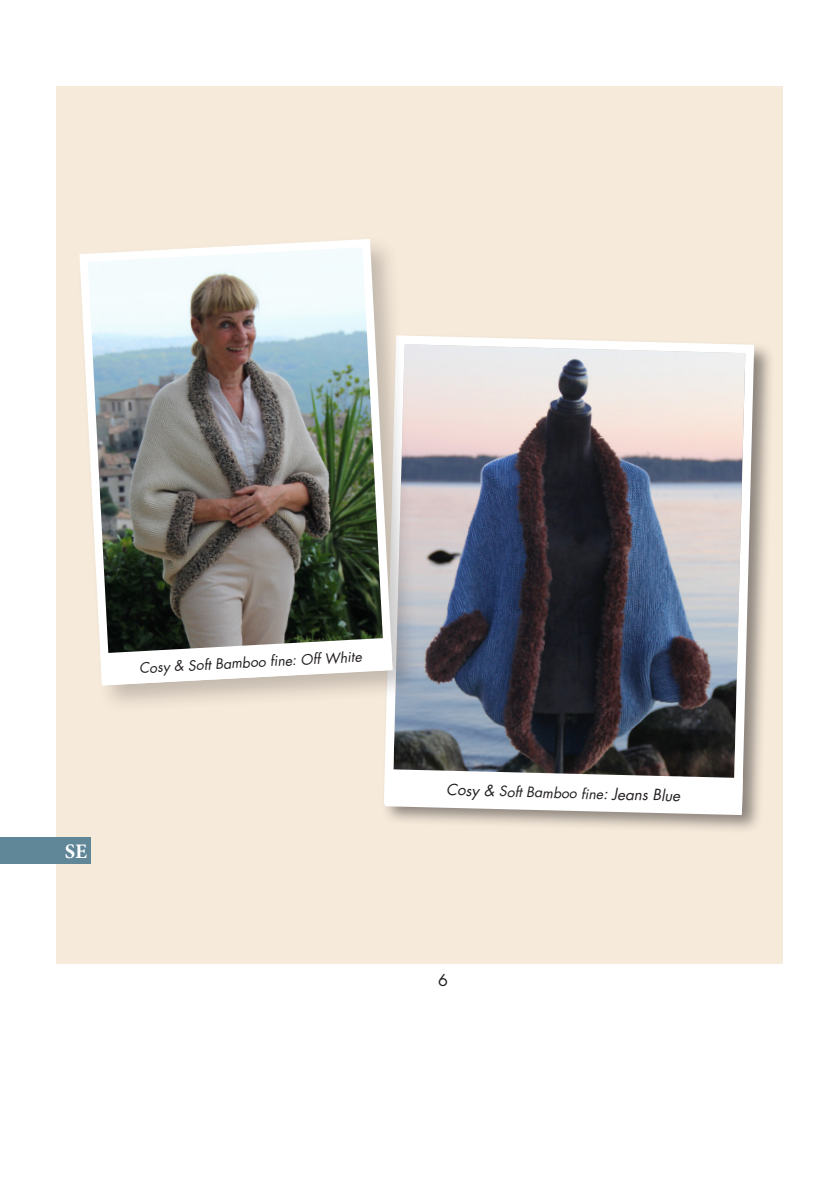
<style>
.page{position:relative;width:840px;height:1191px;background:#fff}
.page>*{position:absolute;margin:0;border:0;box-sizing:border-box;transform-origin:0 0}
.t1{font:700 20.6px "Minion Pro";color:#fff}
.t2{font:16px "Futura Std";color:#231f20}
.t3{font:italic 15.2px "Futura Std";color:#231f20}
.t4{font:italic 14px "Futura Std";color:#231f20}
</style>
<div class="page">
<div style="left:57px;top:87px;width:725px;height:877px;background:#f6eada"></div>
<div style="left:381px;top:332px;width:393px;height:502px;background:#231f20;opacity:.5"></div>
<svg style="left:381px;top:332px;width:377px;height:486px"></svg>
<svg style="left:384px;top:769px;width:358px;height:46px"></svg>
<div style="left:75px;top:235px;width:346px;height:479px;background:#231f20;opacity:.24"></div>
<img style="left:75px;top:235px;width:321px;height:454px">
<svg style="left:100px;top:637px;width:292px;height:48px"></svg>
<div style="left:0;top:837px;width:91px;height:27px;background:#5f8798"></div>
<p class="t4" style="left:139px;top:659px;width:224px;rotate:-3deg">Cosy &amp; Soft Bamboo fi ne: Off White</p>
<p class="t1" style="left:65px;top:837px;width:24px">SE</p>
<p class="t3" style="left:446px;top:779px;width:50px;rotate:2deg">Cosy &amp;</p>
<p class="t4" style="left:499px;top:783px;width:106px;rotate:1deg">Soft Bamboo fi ne</p>
<p class="t3" style="left:603px;top:783px;width:78px;rotate:2deg">: Jeans Blue</p>
<p class="t2" style="left:438px;top:969px;width:11px">6</p>
</div>
